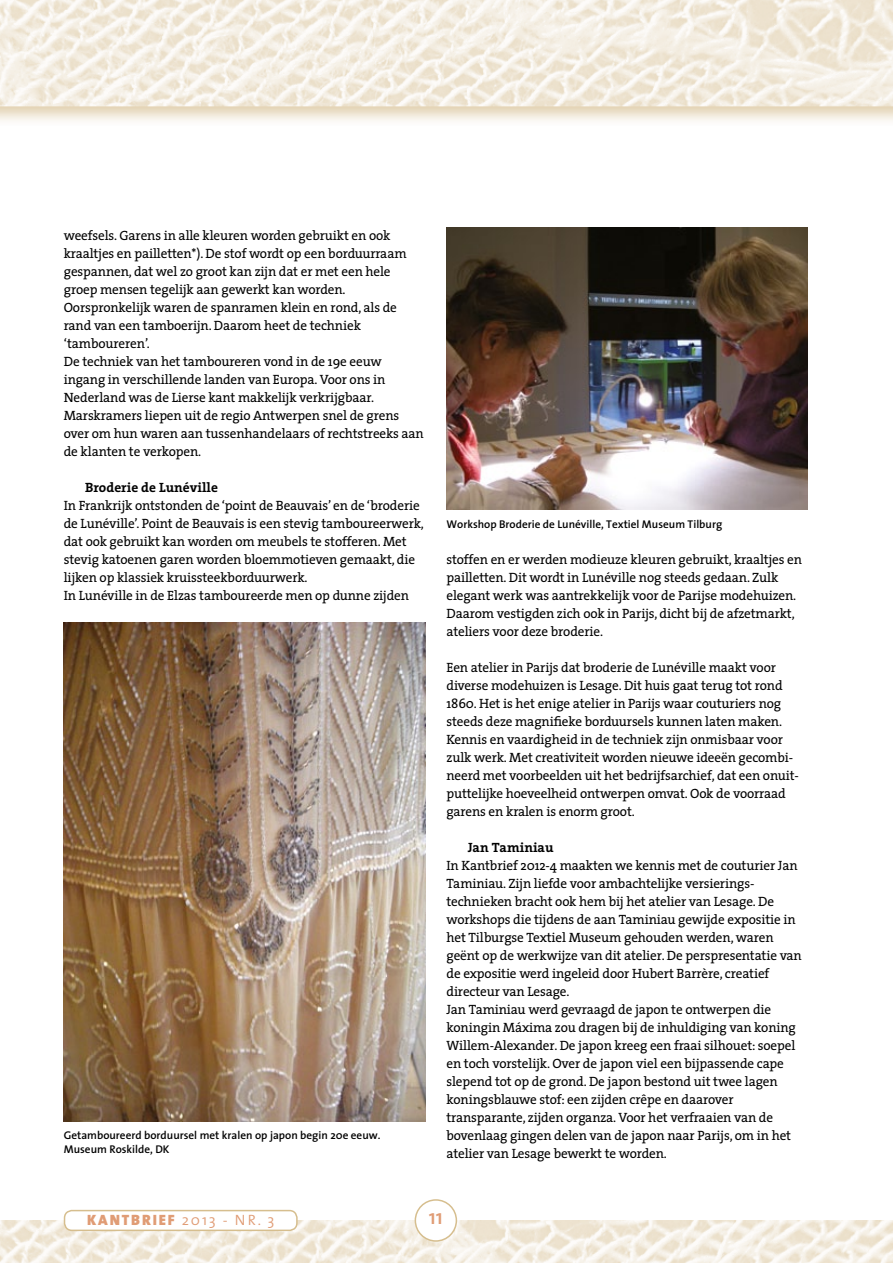
<style>
.page{position:relative;width:893px;height:1263px;background:#fff}
.page>*{position:absolute;margin:0;border:0;box-sizing:border-box;transform-origin:0 0}
.t1{font:600 21px "The Sans";color:#e09c75}
.t2{font:900 15px "The Sans";letter-spacing:.125em;color:#e09c75}
.t3{font:13.5px/18px "The Serif";letter-spacing:-.01em;color:#000}
.t4{font:700 13.5px "The Serif";color:#000}
.t5{font:600 11.25px/13.5px "The Sans";color:#000}
.s1{font-weight:300}
</style>
<div class="page">
<img style="left:0;top:0;width:893px;height:228px">
<img style="left:0;top:1220px;width:893px;height:43px">
<img style="left:446px;top:228px;width:362px;height:282px">
<img style="left:64px;top:623px;width:361px;height:499px">
<div style="left:415px;top:1200px;width:41px;height:41px;background:#fff;border-radius:50%"></div>
<div style="left:415px;top:1199px;width:42px;height:43px;border:2px solid #d6be8e;border-radius:50%"></div>
<div style="left:65px;top:1210px;width:232px;height:20px;background:#fff;border-radius:8px"></div>
<div style="left:64px;top:1210px;width:234px;height:21px;border:2px solid #d6be8e;border-radius:8px"></div>
<p class="t3" style="left:64px;top:226px;width:362px">weefsels. Garens in alle kleuren worden gebruikt en ook kraaltjes en pailletten*). De stof wordt op een borduurraam gespannen, dat wel zo groot kan zijn dat er met een hele groep mensen tegelijk aan gewerkt kan worden.<br>Oorspronkelijk waren de spanramen klein en rond, als de rand van een tamboerijn. Daarom heet de techniek ‘tamboureren’.<br>De techniek van het tamboureren vond in de 19e eeuw ingang in verschillende landen van Europa. Voor ons in Nederland was de Lierse kant makkelijk verkrijgbaar.<br>Marskramers liepen uit de regio Antwerpen snel de grens over om hun waren aan tussenhandelaars of rechtstreeks aan de klanten te verkopen.</p>
<p class="t4" style="left:85px;top:476px;width:134px">Broderie de Lunéville</p>
<p class="t3" style="left:64px;top:496px;width:362px">In Frankrijk ontstonden de ‘point de Beauvais’ en de ‘broderie de Lunéville’. Point de Beauvais is een stevig tamboureerwerk, dat ook gebruikt kan worden om meubels te stofferen. Met stevig katoenen garen worden bloemmotieven gemaakt, die lijken op klassiek kruissteekborduurwerk.<br>In Lunéville in de Elzas tamboureerde men op dunne zijden</p>
<p class="t5" style="left:64px;top:1128px;width:318px">Getamboureerd borduursel met kralen op japon begin 20e eeuw.<br>Museum Roskilde, DK</p>
<p class="t5" style="left:446px;top:517px;width:277px">Workshop Broderie de Lunéville, Textiel Museum Tilburg</p>
<p class="t3" style="left:446px;top:550px;width:357px">stoffen en er werden modieuze kleuren gebruikt, kraaltjes en pailletten. Dit wordt in Lunéville nog steeds gedaan. Zulk elegant werk was aantrekkelijk voor de Parijse modehuizen.<br>Daarom vestigden zich ook in Parijs, dicht bij de afzetmarkt, ateliers voor deze broderie.</p>
<p class="t3" style="left:446px;top:658px;width:353px">Een atelier in Parijs dat broderie de Lunéville maakt voor diverse modehuizen is Lesage. Dit huis gaat terug tot rond 1860. Het is het enige atelier in Parijs waar couturiers nog steeds deze magnifieke borduursels kunnen laten maken.<br>Kennis en vaardigheid in de techniek zijn onmisbaar voor zulk werk. Met creativiteit worden nieuwe ideeën gecombi&shy;neerd met voorbeelden uit het bedrijfsarchief, dat een onuit&shy;puttelijke hoeveelheid ontwerpen omvat. Ook de voorraad garens en kralen is enorm groot.</p>
<p class="t4" style="left:468px;top:836px;width:87px">Jan Taminiau</p>
<p class="t3" style="left:446px;top:856px;width:357px">In Kantbrief 2012-4 maakten we kennis met de couturier Jan Taminiau. Zijn liefde voor ambachtelijke versierings&shy;technieken bracht ook hem bij het atelier van Lesage. De workshops die tijdens de aan Taminiau gewijde expositie in het Tilburgse Textiel Museum gehouden werden, waren geënt op de werkwijze van dit atelier. De perspresentatie van de expositie werd ingeleid door Hubert Barrère, creatief directeur van Lesage.<br>Jan Taminiau werd gevraagd de japon te ontwerpen die koningin Máxima zou dragen bij de inhuldiging van koning Willem-Alexander. De japon kreeg een fraai silhouet: soepel en toch vorstelijk. Over de japon viel een bijpassende cape slepend tot op de grond. De japon bestond uit twee lagen koningsblauwe stof: een zijden crêpe en daarover transparante, zijden organza. Voor het verfraaien van de bovenlaag gingen delen van de japon naar Parijs, om in het atelier van Lesage bewerkt te worden.</p>
<p class="t2" style="left:87px;top:1207px;width:189px">KANTBRIEF <span class="s1">2013 - nr. 3</span></p>
<h1 class="t1" style="left:429px;top:1199px;width:16px">11</h1>
</div>
